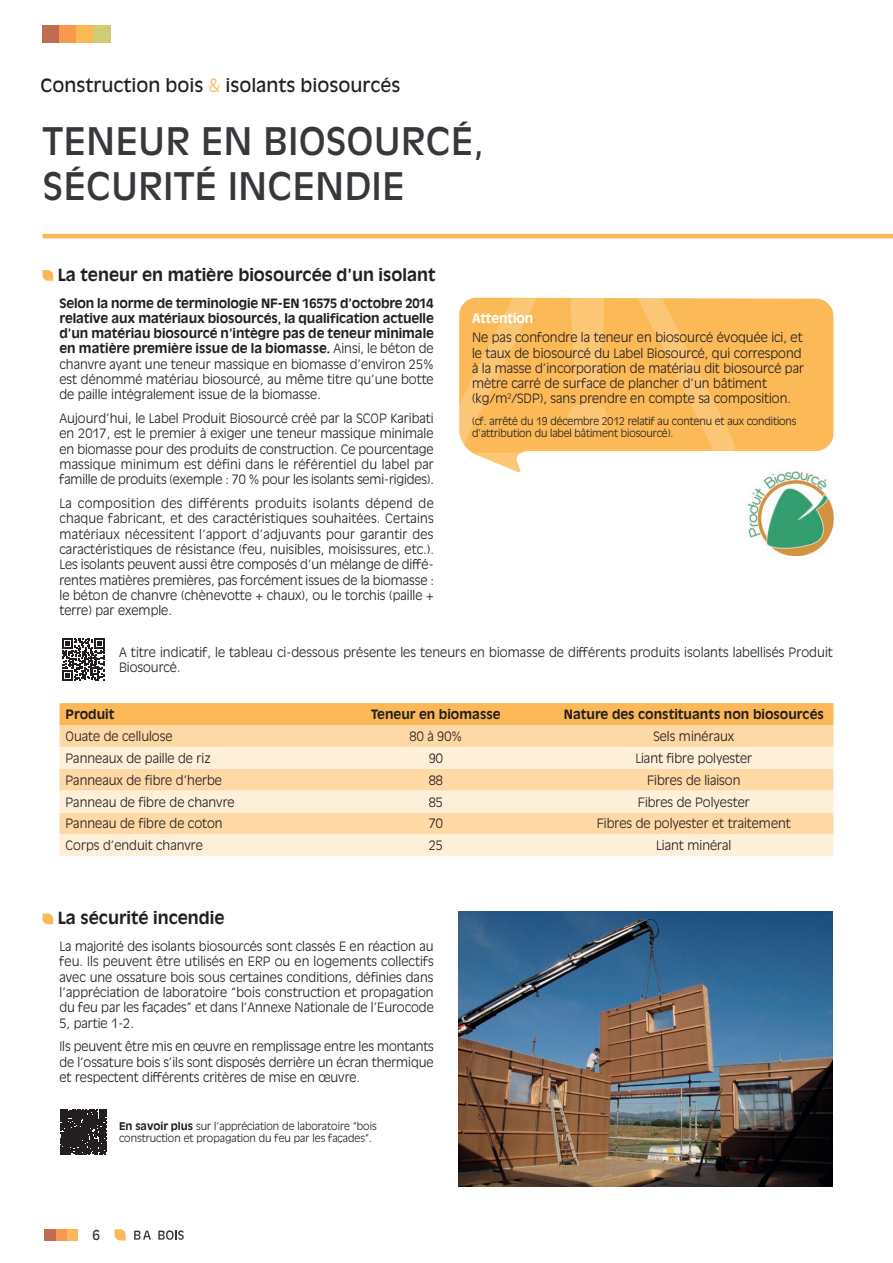
<style>
.page{position:relative;width:893px;height:1263px;background:#fff}
.page>*{position:absolute;margin:0;border:0;box-sizing:border-box;transform-origin:0 0}
.t1{font:37.5px/45px "Antique Olive Std";color:#36383b}
.t2{font:18px "Antique Olive Std";color:#231f20}
.t3{font:700 16.5px "Antique Olive Std";color:#231f20}
.t4{font:13.5px "Antique Olive Std";color:#36383b}
.t5{font:300 12.75px/15.3px "Antique Olive Std";color:#231f20;text-align:justify}
.t6{font:700 12.75px/15.3px "Antique Olive Std";color:#231f20;text-align:justify}
.t7{font:700 12.75px "Antique Olive Std";letter-spacing:-.01em;color:#fff}
.t8{font:300 10.5px/12.6px "Antique Olive Std";letter-spacing:-.01em;color:#231f20}
.s1{font-weight:300;color:#fcb857}
.s2{font-weight:300}
.s3{font-weight:700}
</style>
<div class="page">
<div style="left:43px;top:26px;width:17px;height:17px;background:#c06c51"></div>
<div style="left:60px;top:26px;width:17px;height:17px;background:#f79951"></div>
<div style="left:77px;top:26px;width:17px;height:17px;background:#fcb857"></div>
<div style="left:94px;top:26px;width:17px;height:17px;background:#d0cc73"></div>
<hr style="left:43px;top:234px;width:850px;height:4px;background:#fcb857">
<svg style="left:43px;top:270px;width:10px;height:11px"></svg>
<svg style="left:43px;top:913px;width:10px;height:11px"></svg>
<svg style="left:736px;top:298px;width:97px;height:170px;background:#fcc069"></svg>
<svg style="left:459px;top:298px;width:277px;height:175px;background:#fcc472"></svg>
<svg style="left:568px;top:298px;width:39px;height:136px;background:#fcc16c"></svg>
<div style="left:60px;top:1109px;width:46px;height:46px;background:#231f20"></div>
<svg style="left:62px;top:638px;width:42px;height:42px"></svg>
<div style="left:60px;top:703px;width:773px;height:22px;background:#fcb857"></div>
<div style="left:60px;top:725px;width:773px;height:22px;background:#fed8a5"></div>
<svg style="left:60px;top:747px;width:773px;height:109px;background:#fee6c4"></svg>
<img style="left:458px;top:911px;width:374px;height:275px">
<div style="left:67px;top:1229px;width:11px;height:11px;background:#fcb857"></div>
<svg style="left:115px;top:1229px;width:11px;height:11px"></svg>
<div style="left:56px;top:1229px;width:11px;height:11px;background:#f79951"></div>
<div style="left:45px;top:1229px;width:11px;height:11px;background:#c06c51"></div>
<svg style="left:134px;top:1230px;width:50px;height:10px"></svg>
<img style="left:747px;top:471px;width:86px;height:84px">
<h2 class="t2" style="left:40px;top:74px;width:361px">Construction bois <span class="s1">&amp;</span> isolants biosourcés</h2>
<p class="t1" style="left:43px;top:119px;width:443px">TENEUR EN BIOSOURCÉ,<br>SÉCURITÉ INCENDIE</p>
<p class="t3" style="left:58px;top:264px;width:379px">La teneur en matière biosourcée d’un isolant</p>
<p class="t6" style="left:60px;top:295px;width:376px">Selon la norme de terminologie NF-EN 16575 d’octobre 2014 relative aux matériaux biosourcés, la qualification actuelle d’un matériau biosourcé n’intègre pas de teneur minimale en matière première issue de la biomasse. <span class="s2">Ainsi, le béton de chanvre ayant une teneur massique en biomasse d’environ 25% est dénommé matériau biosourcé, au même titre qu’une botte de paille intégralement issue de la biomasse.</span></p>
<p class="t5" style="left:60px;top:411px;width:376px">Aujourd’hui, le Label Produit Biosourcé créé par la SCOP Karibati en 2017, est le premier à exiger une teneur massique minimale en biomasse pour des produits de construction. Ce pourcentage massique minimum est défini dans le référentiel du label par famille de produits (exemple : 70 % pour les isolants semi-rigides).</p>
<p class="t5" style="left:60px;top:496px;width:376px">La composition des différents produits isolants dépend de chaque fabricant, et des caractéristiques souhaitées. Certains matériaux nécessitent l’apport d’adjuvants pour garantir des caractéristiques de résistance (feu, nuisibles, moisissures, etc.).<br>Les isolants peuvent aussi être composés d’un mélange de diffé&shy;rentes matières premières, pas forcément issues de la biomasse : le béton de chanvre (chènevotte + chaux), ou le torchis (paille + terre) par exemple.</p>
<p class="t7" style="left:472px;top:310px;width:63px">Attention</p>
<p class="t5" style="left:472px;top:330px;width:334px;text-align:left">Ne pas confondre la teneur en biosourcé évoquée ici, et le taux de biosourcé du Label Biosourcé, qui correspond à la masse d’incorporation de matériau dit biosourcé par mètre carré de surface de plancher d’un bâtiment (kg/m<sup>2</sup>/SDP), sans prendre en compte sa composition.</p>
<p class="t8" style="left:472px;top:414px;width:326px">(cf. arrêté du 19 décembre 2012 relatif au contenu et aux conditions d’attribution du label bâtiment biosourcé).</p>
<p class="t5" style="left:119px;top:645px;width:715px">A titre indicatif, le tableau ci-dessous présente les teneurs en biomasse de différents produits isolants labellisés Produit<br>Biosourcé.</p>
<p class="t6" style="left:66px;top:707px;width:50px">Produit</p>
<p class="t6" style="left:371px;top:707px;width:131px">Teneur en biomasse</p>
<p class="t6" style="left:564px;top:707px;width:261px">Nature des constituants non biosourcés</p>
<p class="t5" style="left:66px;top:729px;width:108px">Ouate de cellulose</p>
<p class="t5" style="left:410px;top:729px;width:54px">80 à 90%</p>
<p class="t5" style="left:653px;top:729px;width:82px">Sels minéraux</p>
<p class="t5" style="left:66px;top:751px;width:147px">Panneaux de paille de riz</p>
<p class="t5" style="left:429px;top:751px;width:16px">90</p>
<p class="t5" style="left:635px;top:751px;width:118px">Liant fibre polyester</p>
<p class="t5" style="left:66px;top:772px;width:158px">Panneaux de fibre d’herbe</p>
<p class="t5" style="left:429px;top:772px;width:16px">88</p>
<p class="t5" style="left:647px;top:772px;width:95px">Fibres de liaison</p>
<p class="t5" style="left:66px;top:794px;width:171px">Panneau de fibre de chanvre</p>
<p class="t5" style="left:429px;top:794px;width:16px">85</p>
<p class="t5" style="left:638px;top:794px;width:113px">Fibres de Polyester</p>
<p class="t5" style="left:66px;top:816px;width:159px">Panneau de fibre de coton</p>
<p class="t5" style="left:429px;top:816px;width:16px">70</p>
<p class="t5" style="left:597px;top:816px;width:195px">Fibres de polyester et traitement</p>
<p class="t5" style="left:66px;top:838px;width:139px">Corps d’enduit chanvre</p>
<p class="t5" style="left:429px;top:838px;width:16px">25</p>
<p class="t5" style="left:656px;top:838px;width:77px">Liant minéral</p>
<p class="t3" style="left:58px;top:908px;width:168px">La sécurité incendie</p>
<p class="t5" style="left:60px;top:939px;width:376px">La majorité des isolants biosourcés sont classés E en réaction au feu. Ils peuvent être utilisés en ERP ou en logements collectifs avec une ossature bois sous certaines conditions, définies dans l’appréciation de laboratoire “bois construction et propagation du feu par les façades” et dans l’Annexe Nationale de l’Eurocode 5, partie 1-2.</p>
<p class="t5" style="left:60px;top:1039px;width:376px">Ils peuvent être mis en œuvre en remplissage entre les montants de l’ossature bois s’ils sont disposés derrière un écran thermique et respectent différents critères de mise en œuvre.</p>
<p class="t8" style="left:119px;top:1120px;width:259px"><span class="s3">En savoir plus</span> sur l’appréciation de laboratoire “bois construction et propagation du feu par les façades”.</p>
<p class="t4" style="left:93px;top:1227px;width:9px">6</p>
</div>
